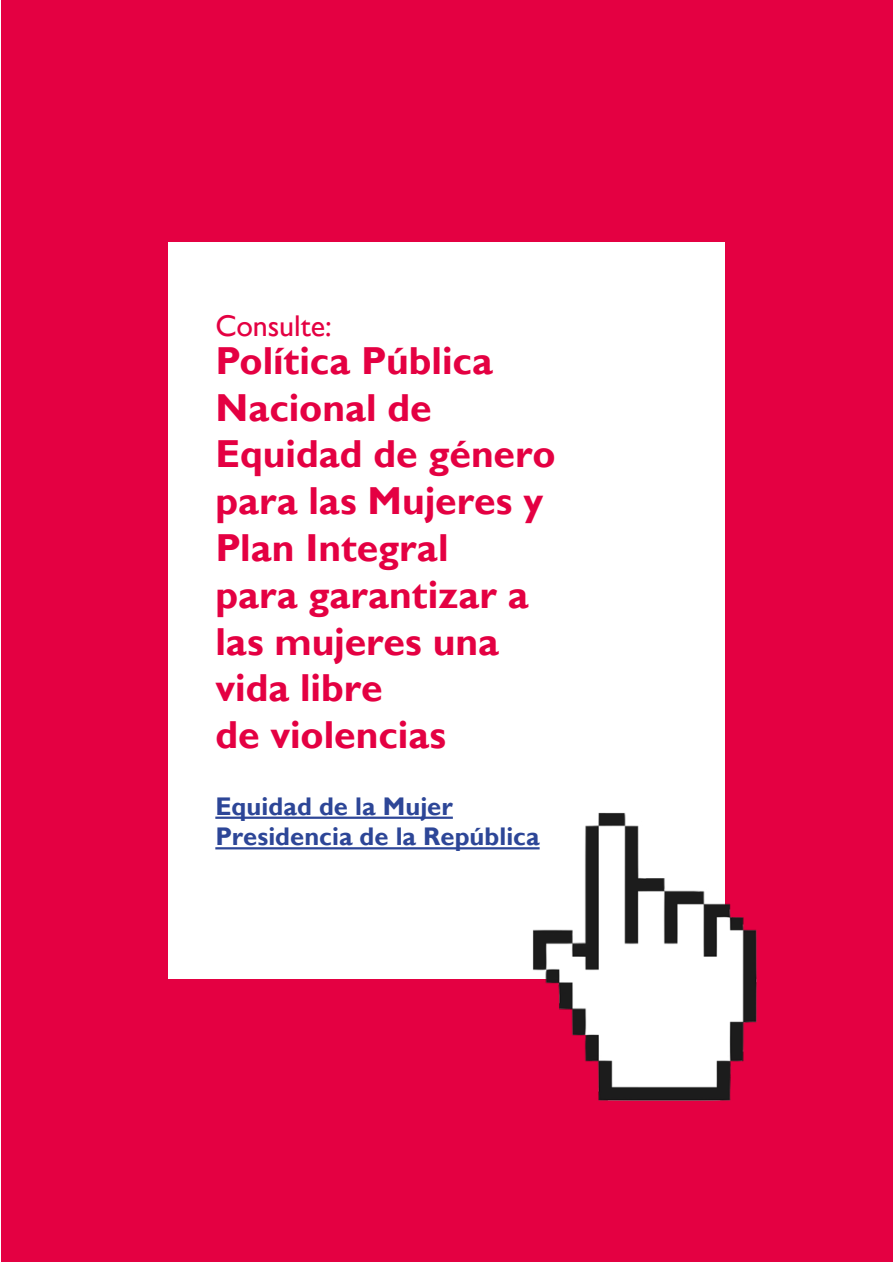
<style>
.page{position:relative;width:893px;height:1263px;background:#fff}
.page>*{position:absolute;margin:0;border:0;box-sizing:border-box;transform-origin:0 0}
.t1{font:700 39px/46.8px "Gill Sans";color:#e40042}
.t2{font:30px "Gill Sans";letter-spacing:-.005em;color:#e40042}
.t3{font:700 25.5px/30.6px "Gill Sans";color:#2d4697}
</style>
<div class="page">
<div style="left:1px;top:1px;width:891px;height:1261px;background:#e40042"></div>
<div style="left:168px;top:242px;width:557px;height:736px;background:#fff"></div>
<hr style="left:215px;top:816px;width:238px;height:3px;background:#2d4697">
<hr style="left:215px;top:847px;width:325px;height:2px;background:#2d4697">
<img style="left:526px;top:812px;width:231px;height:289px">
<p class="t2" style="left:215px;top:309px;width:118px">Consulte:</p>
<p class="t1" style="left:215px;top:338px;width:342px">Política Pública<br>Nacional de<br>Equidad de género para las Mujeres y<br>Plan Integral<br>para garantizar a las mujeres una vida libre<br>de violencias</p>
<p class="t3" style="left:215px;top:791px;width:326px">Equidad de la Mujer<br>Presidencia de la República</p>
</div>
